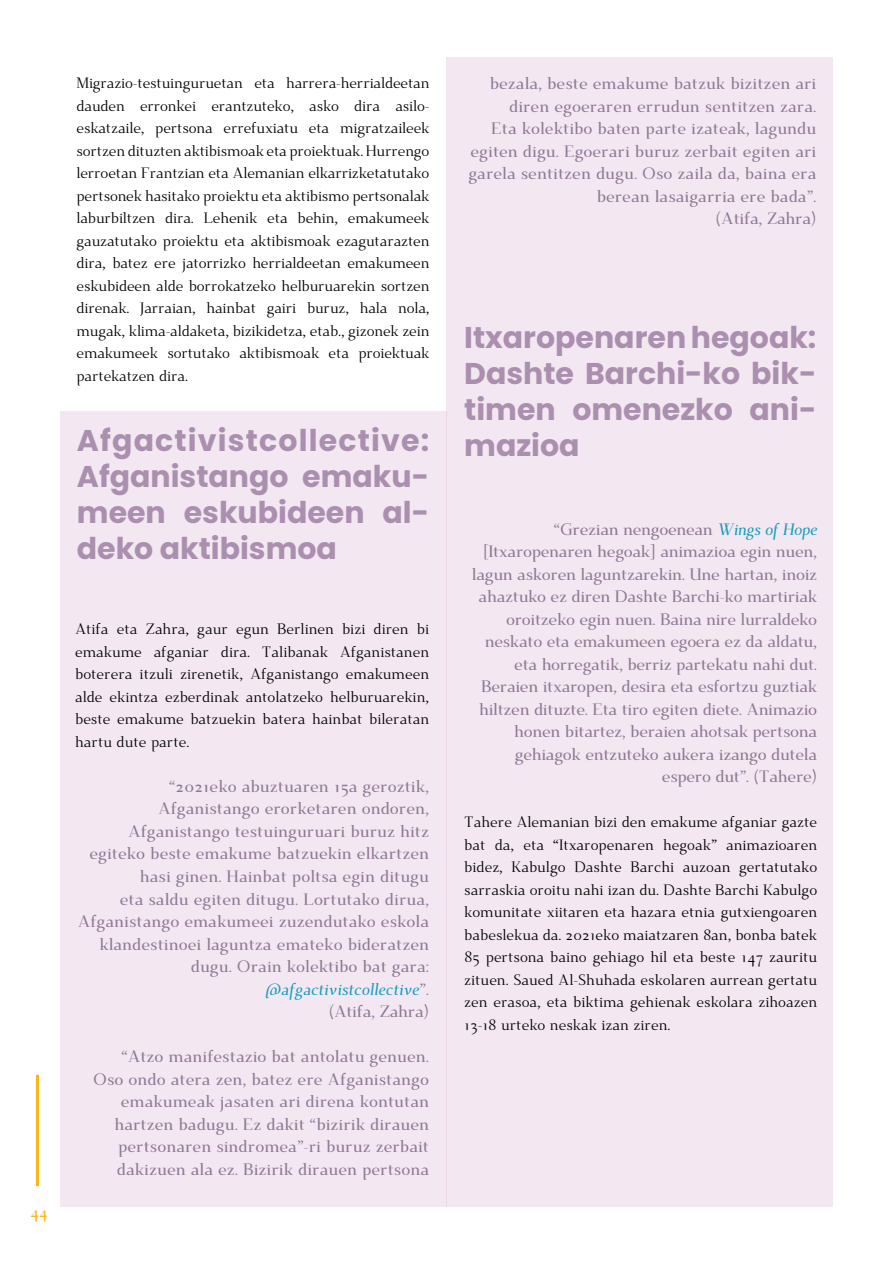
<style>
.page{position:relative;width:893px;height:1263px;background:#fff}
.page>*{position:absolute;margin:0;border:0;box-sizing:border-box;transform-origin:0 0}
.t1{font:700 30px/36px "Poppins";color:#ab8faf;text-align:justify}
.t2{font:700 16.5px/22.5px "Dehuti Alt";color:#8f7893;text-align:right}
.t3{font:700 16.5px/22.5px "Dehuti Alt";letter-spacing:-.02em;color:#8f7893;text-align:right}
.t4{font:15px/22.5px "Dehuti Alt";color:#000;text-align:justify}
.t5{font:700 15px "Dehuti Alt";color:#fab519}
.s1{font-style:italic;color:#189dbc}
</style>
<div class="page">
<hr style="left:36px;top:1075px;width:3px;height:111px;background:#fab519">
<div style="left:60px;top:411px;width:386px;height:795px;background:#f3e8f2"></div>
<div style="left:446px;top:57px;width:387px;height:1149px;background:#f3e8f2"></div>
<p class="t5" style="left:30px;top:1203px;width:19px">44</p>
<p class="t4" style="left:77px;top:72px;width:354px">Migrazio-testuinguruetan eta harrera-herrialdeetan dauden erronkei erantzuteko, asko dira asilo&shy;eskatzaile, pertsona errefuxiatu eta migratzaileek sortzen dituzten aktibismoak eta proiektuak. Hurrengo lerroetan Frantzian eta Alemanian elkarrizketatutako pertsonek hasitako proiektu eta aktibismo pertsonalak laburbiltzen dira. Lehenik eta behin, emakumeek gauzatutako proiektu eta aktibismoak ezagutarazten dira, batez ere jatorrizko herrialdeetan emakumeen eskubideen alde borrokatzeko helburuarekin sortzen direnak. Jarraian, hainbat gairi buruz, hala nola, mugak, klima-aldaketa, bizikidetza, etab., gizonek zein emakumeek sortutako aktibismoak eta proiektuak partekatzen dira.</p>
<h1 class="t1" style="left:77px;top:423px;width:354px">Afgactivistcollective:<br>Afganistango emaku&shy;meen eskubideen al&shy;deko aktibismoa</h1>
<p class="t4" style="left:75px;top:618px;width:356px">Atifa eta Zahra, gaur egun Berlinen bizi diren bi emakume afganiar dira. Talibanak Afganistanen boterera itzuli zirenetik, Afganistango emakumeen alde ekintza ezberdinak antolatzeko helburuarekin, beste emakume batzuekin batera hainbat bileratan hartu dute parte.</p>
<p class="t2" style="left:78px;top:775px;width:353px">“2021eko abuztuaren 15a geroztik, Afganistango erorketaren ondoren, Afganistango testuinguruari buruz hitz egiteko beste emakume batzuekin elkartzen hasi ginen. Hainbat poltsa egin ditugu<br>eta saldu egiten ditugu. Lortutako dirua, Afganistango emakumeei zuzendutako eskola klandestinoei laguntza emateko bideratzen dugu. Orain kolektibo bat gara: <span class="s1">@afgactivistcollective</span>”.<br>(Atifa, Zahra)</p>
<p class="t2" style="left:93px;top:1045px;width:337px">“Atzo manifestazio bat antolatu genuen.<br>Oso ondo atera zen, batez ere Afganistango emakumeak jasaten ari direna kontutan hartzen badugu. Ez dakit “bizirik dirauen pertsonaren sindromea”-ri buruz zerbait dakizuen ala ez. Bizirik dirauen pertsona</p>
<p class="t2" style="left:468px;top:72px;width:350px">bezala, beste emakume batzuk bizitzen ari diren egoeraren errudun sentitzen zara.<br>Eta kolektibo baten parte izateak, lagundu egiten digu. Egoerari buruz zerbait egiten ari garela sentitzen dugu. Oso zaila da, baina era berean lasaigarria ere bada”.<br>(Atifa, Zahra)</p>
<h1 class="t1" style="left:464px;top:320px;width:354px">Itxaropenaren hegoak:<br>Dashte Barchi-ko bik&shy;timen omenezko ani&shy;mazioa</h1>
<p class="t3" style="left:472px;top:518px;width:347px">“Grezian nengoenean <span class="s1">Wings of Hope </span>[Itxaropenaren hegoak] animazioa egin nuen, lagun askoren laguntzarekin. Une hartan, inoiz ahaztuko ez diren Dashte Barchi-ko martiriak oroitzeko egin nuen. Baina nire lurraldeko neskato eta emakumeen egoera ez da aldatu, eta horregatik, berriz partekatu nahi dut.<br>Beraien itxaropen, desira eta esfortzu guztiak hiltzen dituzte. Eta tiro egiten diete. Animazio honen bitartez, beraien ahotsak pertsona gehiagok entzuteko aukera izango dutela espero dut”. (Tahere)</p>
<p class="t4" style="left:464px;top:811px;width:354px">Tahere Alemanian bizi den emakume afganiar gazte bat da, eta “Itxaropenaren hegoak” animazioaren bidez, Kabulgo Dashte Barchi auzoan gertatutako sarraskia oroitu nahi izan du. Dashte Barchi Kabulgo komunitate xiitaren eta hazara etnia gutxiengoaren babeslekua da. 2021eko maiatzaren 8an, bonba batek 85 pertsona baino gehiago hil eta beste 147 zauritu zituen. Saued Al-Shuhada eskolaren aurrean gertatu zen erasoa, eta biktima gehienak eskolara zihoazen 13-18 urteko neskak izan ziren.</p>
</div>
